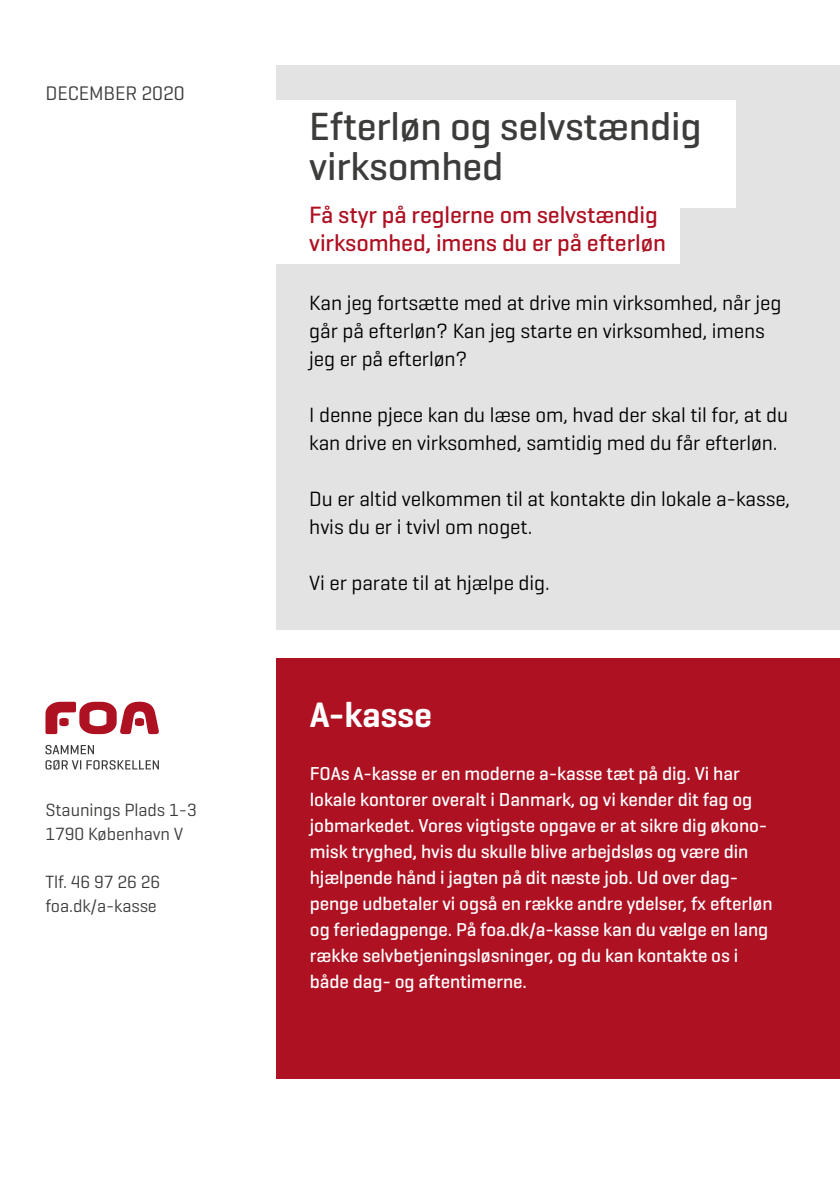
<style>
.page{position:relative;width:840px;height:1191px;background:#fff}
.page>*{position:absolute;margin:0;border:0;box-sizing:border-box;transform-origin:0 0}
.t1{font:500 40px/40px "Geogrotesque";letter-spacing:-.005em;color:#3c3c3b}
.t2{font:600 36px "Geogrotesque";letter-spacing:-.005em;color:#fff}
.t3{font:500 24px/28px "Geogrotesque";letter-spacing:-.005em;color:#ae1122}
.t4{font:21px/28px "Geogrotesque";letter-spacing:-.005em;color:#000}
.t5{font:20px "Geogrotesque";letter-spacing:-.005em;color:#3c3c3b}
.t6{font:500 19px/26px "Geogrotesque";letter-spacing:-.005em;color:#fff}
.t7{font:18px/24px "Geogrotesque";letter-spacing:-.005em;color:#3c3c3b}
</style>
<div class="page">
<div style="left:277px;top:658px;width:562px;height:420px;background:#ae1122"></div>
<div style="left:277px;top:65px;width:562px;height:565px;background:#e3e3e3"></div>
<div style="left:272px;top:100px;width:463px;height:108px;background:#fff"></div>
<div style="left:272px;top:194px;width:407px;height:70px;background:#fff"></div>
<svg style="left:45px;top:701px;width:114px;height:33px"></svg>
<svg style="left:45px;top:760px;width:114px;height:10px"></svg>
<svg style="left:45px;top:745px;width:49px;height:9px"></svg>
<p class="t5" style="left:45px;top:81px;width:141px">DECEMBER 2020</p>
<p class="t7" style="left:45px;top:797px;width:153px">Staunings Plads 1-3<br>1790 København V</p>
<p class="t7" style="left:45px;top:869px;width:116px">Tlf. 46 97 26 26 foa.dk/a-kasse</p>
<h1 class="t1" style="left:309px;top:106px;width:394px">Efterløn og selvstændig virksomhed</h1>
<p class="t3" style="left:309px;top:200px;width:358px">Få styr på reglerne om selvstændig virksomhed, imens du er på efterløn</p>
<p class="t4" style="left:309px;top:288px;width:473px">Kan jeg fortsætte med at drive min virksomhed, når jeg går på efterløn? Kan jeg starte en virksomhed, imens jeg er på efterløn?</p>
<p class="t4" style="left:309px;top:400px;width:480px">I denne pjece kan du læse om, hvad der skal til for, at du kan drive en virksomhed, samtidig med du får efterløn.</p>
<p class="t4" style="left:309px;top:484px;width:482px">Du er altid velkommen til at kontakte din lokale a-kasse, hvis du er i tvivl om noget.</p>
<p class="t4" style="left:309px;top:568px;width:242px">Vi er parate til at hjælpe dig.</p>
<h2 class="t2" style="left:310px;top:693px;width:124px">A-kasse</h2>
<p class="t6" style="left:310px;top:759px;width:464px">FOAs A-kasse er en moderne a-kasse tæt på dig. Vi har lokale kontorer overalt i Danmark, og vi kender dit fag og jobmarkedet. Vores vigtigste opgave er at sikre dig økono&shy;misk tryghed, hvis du skulle blive arbejdsløs og være din hjælpende hånd i jagten på dit næste job. Ud over dag&shy;penge udbetaler vi også en række andre ydelser, fx efterløn og feriedagpenge. På foa.dk/a-kasse kan du vælge en lang række selvbetjeningsløsninger, og du kan kontakte os i både dag- og aftentimerne.</p>
</div>
